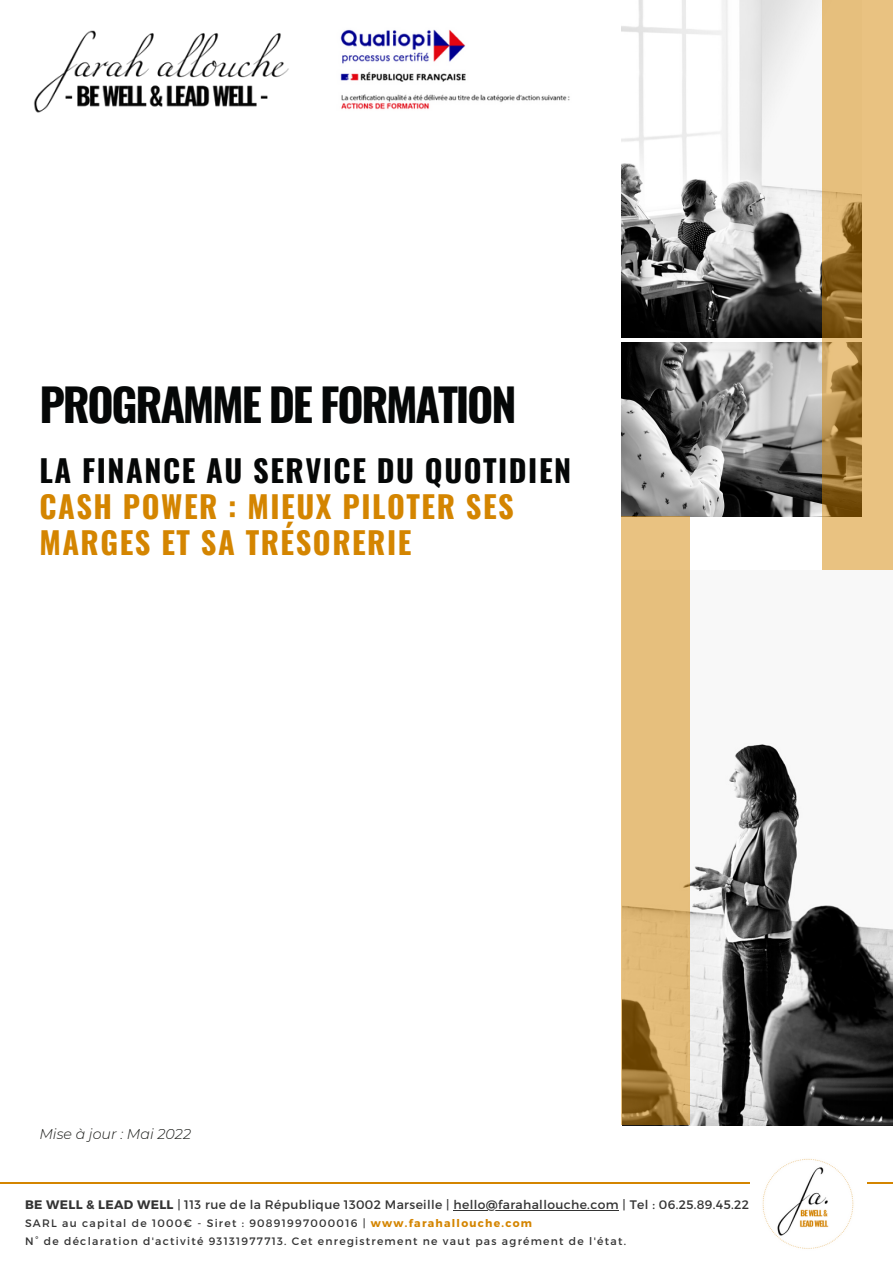
<style>
.page{position:relative;width:893px;height:1264px;background:#fff}
.page>*{position:absolute;margin:0;border:0;box-sizing:border-box;transform-origin:0 0}
.t1{font:700 45px "Oswald";letter-spacing:-.05em;color:#050707}
.t2{font:700 30.45px/36px "Oswald";letter-spacing:.05em;color:#d48500}
.t3{font:700 30.45px "Oswald";letter-spacing:.05em;color:#050707}
.t4{font:italic 300 14.25px "Montserrat";color:#1a1b18}
.t5{font:12.3px "Montserrat";letter-spacing:.03em;color:#343434}
.t6{font:10.8px/18px "Montserrat";letter-spacing:.115em;color:#343434}
.s1{font-weight:700}
.s2{font-weight:700;color:#d48500}
</style>
<div class="page">
<img style="left:33px;top:30px;width:256px;height:83px">
<img style="left:621px;top:0;width:201px;height:338px">
<img style="left:621px;top:342px;width:201px;height:174px">
<svg style="left:822px;top:0;width:70px;height:1126px;background:#d0a968"></svg>
<img style="left:622px;top:570px;width:270px;height:555px">
<svg style="left:621px;top:516px;width:69px;height:608px;background:#d9b270"></svg>
<img style="left:340px;top:29px;width:230px;height:81px">
<hr style="left:0;top:1181px;width:892px;height:2px;background:#d48500">
<img style="left:750px;top:1158px;width:116px;height:91px">
<hr style="left:453px;top:1209px;width:166px;height:1px;background:#343434">
<h1 class="t1" style="left:39px;top:369px;width:478px">PROGRAMME DE FORMATION</h1>
<h2 class="t3" style="left:39px;top:446px;width:533px">LA FINANCE AU SERVICE DU QUOTIDIEN</h2>
<h2 class="t2" style="left:39px;top:487px;width:476px">CASH POWER : MIEUX PILOTER SES<br>MARGES ET SA TRÉSORERIE</h2>
<h3 class="t4" style="left:39px;top:1124px;width:153px">Mise à jour : Mai 2022</h3>
<p class="t5" style="left:25px;top:1196px;width:725px"><span class="s1">BE WELL &amp; LEAD WELL</span> | 113 rue de la République 13002 Marseille | hello@farahallouche.com | Tel : 06.25.89.45.22</p>
<p class="t6" style="left:25px;top:1213px;width:602px">SARL au capital de 1000€ - Siret : 90891997000016 | <span class="s2">www.farahallouche.com<br></span>N° de déclaration d'activité 93131977713. Cet enregistrement ne vaut pas agrément de l'état.</p>
</div>
